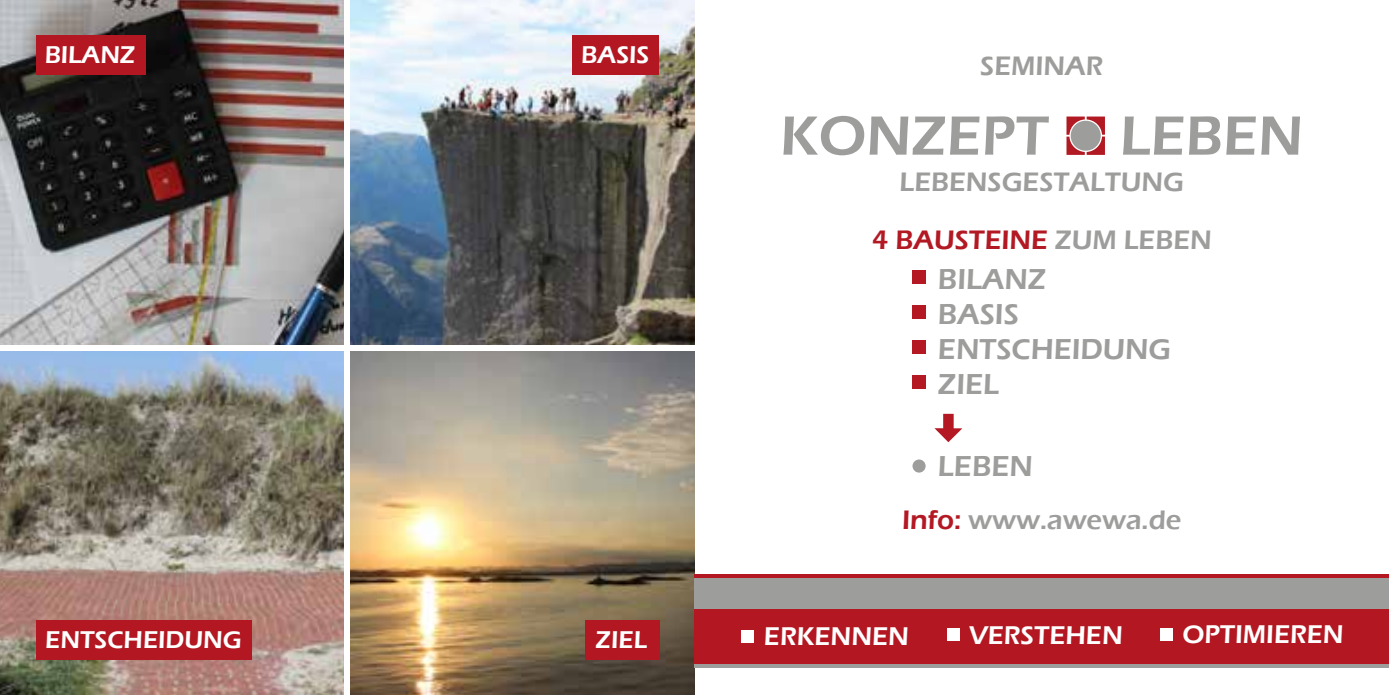
<style>
.page{position:relative;width:1389px;height:695px;background:#fff}
.page>*{position:absolute;margin:0;border:0;box-sizing:border-box;transform-origin:0 0}
.t1{font:600 29.75px/35px "Eras ITC";color:#9d9d9c}
.t2{font:600 27.5px "Eras ITC";color:#9d9d9c}
.t3{font:600 27.5px "Eras ITC";color:#b21923}
.t4{font:600 26.5px "Eras ITC";color:#fff}
.t5{font:600 25px "Eras ITC";color:#fff}
.s1{color:#9d9d9c}
.s2{color:#b31823}
</style>
<div class="page">
<img style="left:351px;top:0;width:343px;height:344px">
<img style="left:351px;top:351px;width:343px;height:343px">
<img style="left:0;top:0;width:344px;height:344px">
<img style="left:0;top:351px;width:344px;height:343px">
<div style="left:694px;top:573px;width:695px;height:90px;background:#b31822"></div>
<div style="left:694px;top:577px;width:695px;height:90px;background:#9d9d9c"></div>
<div style="left:694px;top:609px;width:695px;height:55px;background:#b31822"></div>
<div style="left:741px;top:630px;width:13px;height:12px;background:#fff"></div>
<div style="left:947px;top:628px;width:13px;height:13px;background:#fff"></div>
<div style="left:1160px;top:628px;width:13px;height:13px;background:#fff"></div>
<div style="left:572px;top:35px;width:87px;height:39px;background:#b31822"></div>
<div style="left:585px;top:620px;width:74px;height:39px;background:#b31822"></div>
<div style="left:36px;top:620px;width:215px;height:39px;background:#b31822"></div>
<div style="left:36px;top:35px;width:109px;height:39px;background:#b31822"></div>
<svg style="left:783px;top:116px;width:517px;height:39px"></svg>
<div style="left:913px;top:270px;width:13px;height:14px;background:#b31823"></div>
<div style="left:913px;top:305px;width:13px;height:14px;background:#b31823"></div>
<div style="left:913px;top:340px;width:13px;height:14px;background:#b31823"></div>
<div style="left:913px;top:375px;width:13px;height:14px;background:#b31823"></div>
<div style="left:913px;top:459px;width:13px;height:13px;background:#9d9d9c;border-radius:50%"></div>
<svg style="left:934px;top:414px;width:28px;height:28px"></svg>
<p class="t5" style="left:45px;top:40px;width:92px">BILANZ</p>
<p class="t5" style="left:581px;top:40px;width:70px">BASIS</p>
<p class="t5" style="left:45px;top:625px;width:198px">ENTSCHEIDUNG</p>
<p class="t5" style="left:596px;top:625px;width:53px">ZIEL</p>
<p class="t2" style="left:980px;top:51px;width:125px">SEMINAR</p>
<p class="t2" style="left:900px;top:166px;width:286px">LEBENSGESTALTUNG</p>
<p class="t3" style="left:872px;top:224px;width:342px">4 BAUSTEINE <span class="s1">ZUM LEBEN</span></p>
<p class="t1" style="left:938px;top:261px;width:235px">BILANZ<br>BASIS<br>ENTSCHEIDUNG<br>ZIEL</p>
<p class="t1" style="left:938px;top:449px;width:97px">LEBEN</p>
<p class="t2" style="left:902px;top:504px;width:281px"><span class="s2">Info:</span> www.awewa.de</p>
<p class="t4" style="left:764px;top:620px;width:147px">ERKENNEN</p>
<p class="t4" style="left:969px;top:619px;width:155px">VERSTEHEN</p>
<p class="t4" style="left:1182px;top:619px;width:163px">OPTIMIEREN</p>
</div>
